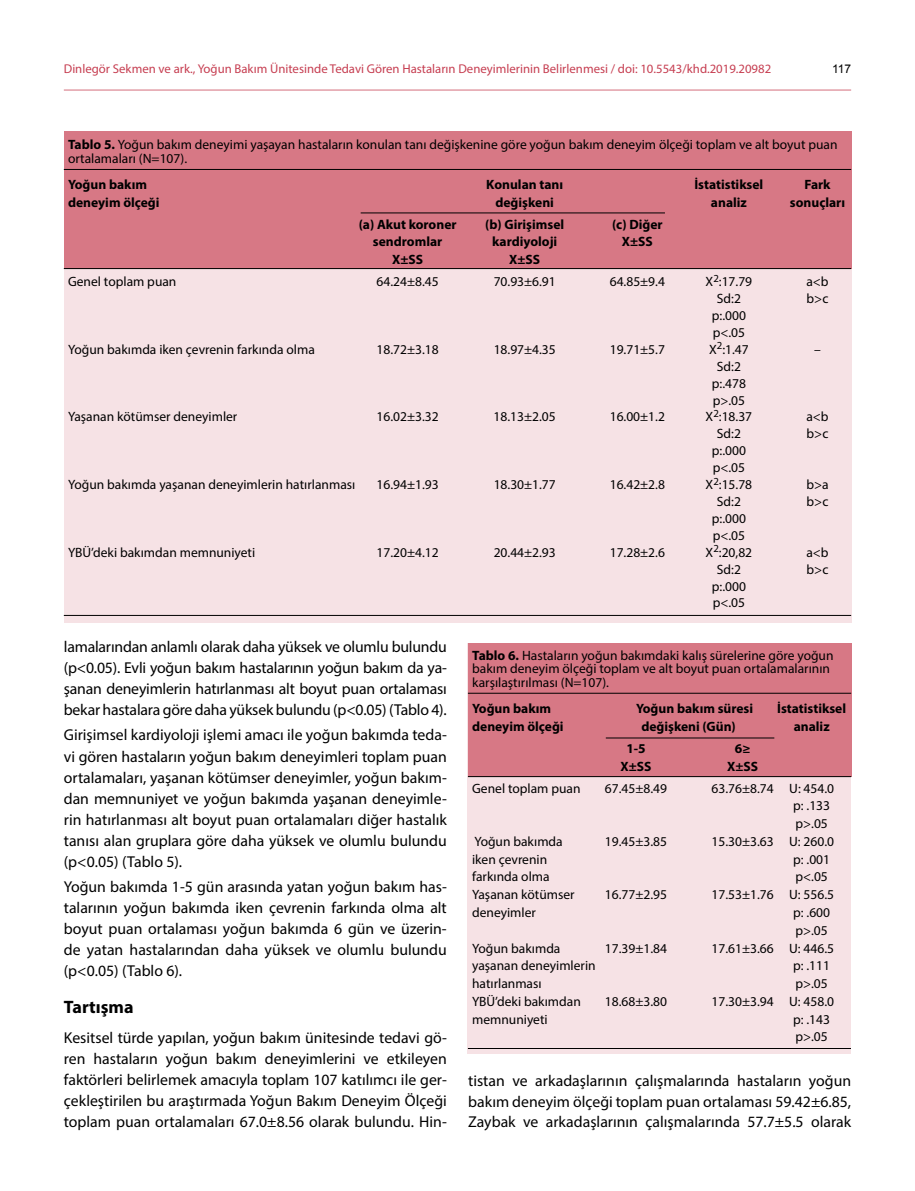
<style>
.page{position:relative;width:915px;height:1191px;background:#fff}
.page>*{position:absolute;margin:0;border:0;box-sizing:border-box;transform-origin:0 0}
.t1{font:700 18px "Myriad Pro";color:#000}
.t2{font:15.75px/21px "Myriad Pro";color:#000;text-align:justify}
.t3{font:13.5px/17px "Myriad Pro";color:#000}
.t4{font:700 13.5px "Myriad Pro";color:#000}
.t5{font:12.75px "Myriad Pro";color:#c63e51}
.t6{font:12px "Arial";color:#000}
.s1{font-weight:700}
</style>
<div class="page">
<hr style="left:64px;top:89px;width:786px;height:2px;background:#e29fa8">
<div style="left:64px;top:260px;width:786px;height:363px;background:#f6e2e5"></div>
<div style="left:64px;top:131px;width:786px;height:138px;background:#d77885"></div>
<hr style="left:64px;top:268px;width:786px;height:1px;background:#000">
<hr style="left:64px;top:169px;width:786px;height:1px;background:#000">
<hr style="left:64px;top:615px;width:786px;height:1px;background:#000">
<hr style="left:360px;top:213px;width:304px;height:1px;background:#000">
<div style="left:468px;top:643px;width:382px;height:410px;background:#f6e2e5"></div>
<div style="left:468px;top:643px;width:382px;height:134px;background:#d77885"></div>
<hr style="left:468px;top:776px;width:382px;height:1px;background:#000">
<hr style="left:468px;top:693px;width:382px;height:1px;background:#000">
<hr style="left:605px;top:737px;width:169px;height:1px;background:#000">
<hr style="left:468px;top:1048px;width:382px;height:1px;background:#000">
<p class="t5" style="left:64px;top:61px;width:708px">Dinlegör Sekmen ve ark., Yoğun Bakım Ünitesinde Tedavi Gören Hastaların Deneyimlerinin Belirlenmesi / doi: 10.5543/khd.2019.20982</p>
<p class="t6" style="left:831px;top:60px;width:21px">117</p>
<p class="t3" style="left:68px;top:138px;width:770px;line-height:13.5px"><span class="s1">Tablo 5.</span> Yoğun bakım deneyimi yaşayan hastaların konulan tanı değişkenine göre yoğun bakım deneyim ölçeği toplam ve alt boyut puan ortalamaları (N=107).</p>
<p class="t4" style="left:68px;top:175px;width:80px">Yoğun bakım</p>
<p class="t4" style="left:486px;top:175px;width:78px">Konulan tanı</p>
<p class="t4" style="left:694px;top:175px;width:70px">İstatistiksel</p>
<p class="t4" style="left:804px;top:175px;width:28px">Fark</p>
<p class="t4" style="left:68px;top:193px;width:93px">deneyim ölçeği</p>
<p class="t4" style="left:495px;top:193px;width:60px">değişkeni</p>
<p class="t4" style="left:710px;top:193px;width:37px">analiz</p>
<p class="t4" style="left:789px;top:193px;width:57px">sonuçları</p>
<p class="t4" style="left:358px;top:215px;width:99px">(a) Akut koroner</p>
<p class="t4" style="left:485px;top:215px;width:80px">(b) Girişimsel</p>
<p class="t4" style="left:611px;top:215px;width:52px">(c) Diğer</p>
<p class="t4" style="left:373px;top:233px;width:71px">sendromlar</p>
<p class="t4" style="left:492px;top:233px;width:67px">kardiyoloji</p>
<p class="t4" style="left:621px;top:233px;width:32px">X±SS</p>
<p class="t4" style="left:392px;top:251px;width:32px">X±SS</p>
<p class="t4" style="left:509px;top:251px;width:32px">X±SS</p>
<p class="t3" style="left:68px;top:273px;width:110px">Genel toplam puan</p>
<p class="t3" style="left:376px;top:273px;width:64px">64.24±8.45</p>
<p class="t3" style="left:493px;top:273px;width:64px">70.93±6.91</p>
<p class="t3" style="left:609px;top:273px;width:57px">64.85±9.4</p>
<p class="t3" style="left:705px;top:273px;width:48px">X<sup>2</sup>:17.79</p>
<p class="t3" style="left:806px;top:273px;width:24px">a&lt;b</p>
<p class="t3" style="left:716px;top:290px;width:26px">Sd:2</p>
<p class="t3" style="left:806px;top:290px;width:23px">b&gt;c</p>
<p class="t3" style="left:711px;top:307px;width:36px">p:.000 p&lt;.05</p>
<p class="t3" style="left:68px;top:340px;width:248px">Yoğun bakımda iken çevrenin farkında olma</p>
<p class="t3" style="left:376px;top:340px;width:64px">18.72±3.18</p>
<p class="t3" style="left:493px;top:340px;width:64px">18.97±4.35</p>
<p class="t3" style="left:609px;top:340px;width:57px">19.71±5.7</p>
<p class="t3" style="left:708px;top:340px;width:41px">X<sup>2</sup>:1.47</p>
<p class="t3" style="left:813px;top:340px;width:8px">–</p>
<p class="t3" style="left:711px;top:357px;width:36px;text-align:center">Sd:2 p:.478 p&gt;.05</p>
<p class="t3" style="left:68px;top:408px;width:171px">Yaşanan kötümser deneyimler</p>
<p class="t3" style="left:376px;top:408px;width:64px">16.02±3.32</p>
<p class="t3" style="left:493px;top:408px;width:64px">18.13±2.05</p>
<p class="t3" style="left:609px;top:408px;width:57px">16.00±1.2</p>
<p class="t3" style="left:705px;top:408px;width:48px">X<sup>2</sup>:18.37</p>
<p class="t3" style="left:806px;top:408px;width:24px">a&lt;b</p>
<p class="t3" style="left:716px;top:425px;width:26px">Sd:2</p>
<p class="t3" style="left:806px;top:425px;width:23px">b&gt;c</p>
<p class="t3" style="left:711px;top:442px;width:36px">p:.000 p&lt;.05</p>
<p class="t3" style="left:68px;top:476px;width:289px">Yoğun bakımda yaşanan deneyimlerin hatırlanması</p>
<p class="t3" style="left:376px;top:476px;width:64px">16.94±1.93</p>
<p class="t3" style="left:493px;top:476px;width:64px">18.30±1.77</p>
<p class="t3" style="left:609px;top:476px;width:57px">16.42±2.8</p>
<p class="t3" style="left:705px;top:476px;width:48px">X<sup>2</sup>:15.78</p>
<p class="t3" style="left:806px;top:476px;width:24px">b&gt;a</p>
<p class="t3" style="left:716px;top:493px;width:26px">Sd:2</p>
<p class="t3" style="left:806px;top:493px;width:23px">b&gt;c</p>
<p class="t3" style="left:711px;top:509px;width:36px">p:.000 p&lt;.05</p>
<p class="t3" style="left:68px;top:543px;width:189px">YBÜ’deki bakımdan memnuniyeti</p>
<p class="t3" style="left:376px;top:543px;width:64px">17.20±4.12</p>
<p class="t3" style="left:493px;top:543px;width:64px">20.44±2.93</p>
<p class="t3" style="left:609px;top:543px;width:57px">17.28±2.6</p>
<p class="t3" style="left:705px;top:543px;width:48px">X<sup>2</sup>:20,82</p>
<p class="t3" style="left:806px;top:543px;width:24px">a&lt;b</p>
<p class="t3" style="left:716px;top:560px;width:26px">Sd:2</p>
<p class="t3" style="left:806px;top:560px;width:23px">b&gt;c</p>
<p class="t3" style="left:711px;top:577px;width:36px">p:.000 p&lt;.05</p>
<p class="t2" style="left:64px;top:636px;width:384px">lamalarından anlamlı olarak daha yüksek ve olumlu bulundu (p&lt;0.05). Evli yoğun bakım hastalarının yoğun bakım da ya&shy;şanan deneyimlerin hatırlanması alt boyut puan ortalaması bekar hastalara göre daha yüksek bulundu (p&lt;0.05) (Tablo 4).</p>
<p class="t2" style="left:64px;top:724px;width:384px">Girişimsel kardiyoloji işlemi amacı ile yoğun bakımda teda&shy;vi gören hastaların yoğun bakım deneyimleri toplam puan ortalamaları, yaşanan kötümser deneyimler, yoğun bakım&shy;dan memnuniyet ve yoğun bakımda yaşanan deneyimle&shy;rin hatırlanması alt boyut puan ortalamaları diğer hastalık tanısı alan gruplara göre daha yüksek ve olumlu bulundu (p&lt;0.05) (Tablo 5).</p>
<p class="t2" style="left:64px;top:876px;width:384px">Yoğun bakımda 1-5 gün arasında yatan yoğun bakım has&shy;talarının yoğun bakımda iken çevrenin farkında olma alt boyut puan ortalaması yoğun bakımda 6 gün ve üzerin&shy;de yatan hastalarından daha yüksek ve olumlu bulundu (p&lt;0.05) (Tablo 6).</p>
<p class="t1" style="left:64px;top:995px;width:71px">Tartışma</p>
<p class="t2" style="left:64px;top:1027px;width:384px">Kesitsel türde yapılan, yoğun bakım ünitesinde tedavi gö&shy;ren hastaların yoğun bakım deneyimlerini ve etkileyen faktörleri belirlemek amacıyla toplam 107 katılımcı ile ger&shy;çekleştirilen bu araştırmada Yoğun Bakım Deneyim Ölçeği toplam puan ortalamaları 67.0±8.56 olarak bulundu. Hin-</p>
<p class="t3" style="left:472px;top:648px;width:363px;line-height:13.5px"><span class="s1">Tablo 6.</span> Hastaların yoğun bakımdaki kalış sürelerine göre yoğun bakım deneyim ölçeği toplam ve alt boyut puan ortalamalarının karşılaştırılması (N=107).</p>
<p class="t4" style="left:472px;top:700px;width:80px">Yoğun bakım</p>
<p class="t4" style="left:635px;top:700px;width:119px">Yoğun bakım süresi</p>
<p class="t4" style="left:777px;top:700px;width:70px">İstatistiksel</p>
<p class="t4" style="left:472px;top:717px;width:93px">deneyim ölçeği</p>
<p class="t4" style="left:641px;top:717px;width:96px">değişkeni (Gün)</p>
<p class="t4" style="left:793px;top:717px;width:37px">analiz</p>
<p class="t4" style="left:626px;top:739px;width:21px">1-5</p>
<p class="t4" style="left:734px;top:739px;width:17px">6≥</p>
<p class="t4" style="left:620px;top:757px;width:32px">X±SS</p>
<p class="t4" style="left:727px;top:757px;width:32px">X±SS</p>
<p class="t3" style="left:472px;top:779px;width:110px">Genel toplam puan</p>
<p class="t3" style="left:604px;top:779px;width:64px">67.45±8.49</p>
<p class="t3" style="left:793px;top:779px;width:42px;line-height:17.7px;text-indent:-82px">63.76±8.74 U: 454.0 p: .133 p&gt;.05</p>
<p class="t3" style="left:474px;top:832px;width:90px">Yoğun bakımda</p>
<p class="t3" style="left:604px;top:832px;width:64px">19.45±3.85</p>
<p class="t3" style="left:711px;top:832px;width:124px">15.30±3.63 U: 260.0</p>
<p class="t3" style="left:472px;top:850px;width:77px">iken çevrenin</p>
<p class="t3" style="left:793px;top:850px;width:38px">p: .001</p>
<p class="t3" style="left:472px;top:868px;width:79px">farkında olma</p>
<p class="t3" style="left:795px;top:868px;width:34px">p&lt;.05</p>
<p class="t3" style="left:472px;top:886px;width:104px">Yaşanan kötümser</p>
<p class="t3" style="left:604px;top:886px;width:64px">16.77±2.95</p>
<p class="t3" style="left:711px;top:886px;width:124px">17.53±1.76 U: 556.5</p>
<p class="t3" style="left:472px;top:903px;width:65px">deneyimler</p>
<p class="t3" style="left:792px;top:903px;width:38px;line-height:17.7px">p: .600 p&gt;.05</p>
<p class="t3" style="left:472px;top:939px;width:90px">Yoğun bakımda</p>
<p class="t3" style="left:604px;top:939px;width:64px">17.39±1.84</p>
<p class="t3" style="left:711px;top:939px;width:124px">17.61±3.66 U: 446.5</p>
<p class="t3" style="left:472px;top:957px;width:125px">yaşanan deneyimlerin</p>
<p class="t3" style="left:792px;top:957px;width:38px">p: .111</p>
<p class="t3" style="left:472px;top:974px;width:71px">hatırlanması</p>
<p class="t3" style="left:795px;top:974px;width:34px">p&gt;.05</p>
<p class="t3" style="left:472px;top:992px;width:110px">YBÜ’deki bakımdan</p>
<p class="t3" style="left:604px;top:992px;width:64px">18.68±3.80</p>
<p class="t3" style="left:711px;top:992px;width:124px">17.30±3.94 U: 458.0</p>
<p class="t3" style="left:472px;top:1010px;width:77px">memnuniyeti</p>
<p class="t3" style="left:792px;top:1010px;width:38px;line-height:17.7px">p: .143 p&gt;.05</p>
<p class="t2" style="left:468px;top:1070px;width:384px;line-height:20.2px">tistan ve arkadaşlarının çalışmalarında hastaların yoğun bakım deneyim ölçeği toplam puan ortalaması 59.42±6.85, Zaybak ve arkadaşlarının çalışmalarında 57.7±5.5 olarak</p>
</div>
